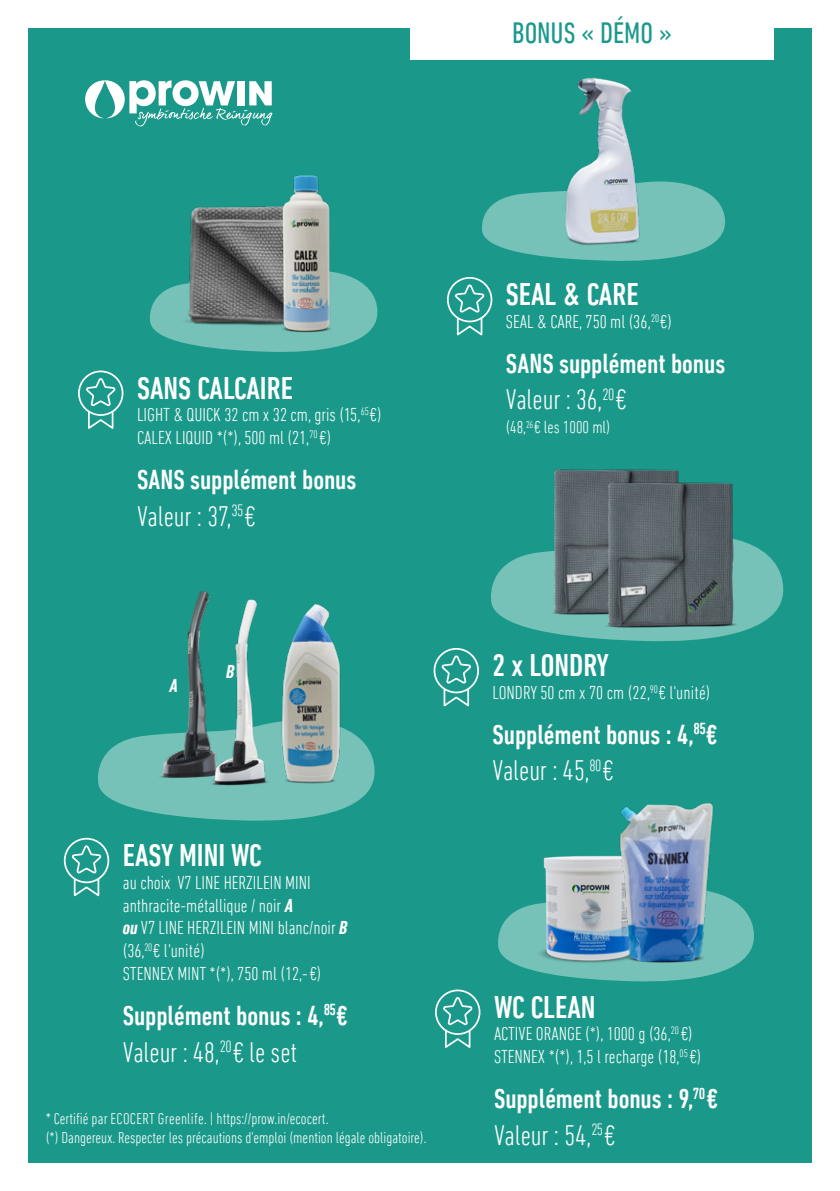
<style>
.page{position:relative;width:840px;height:1191px;background:#fff}
.page>*{position:absolute;margin:0;border:0;box-sizing:border-box;transform-origin:0 0}
.t1{font:500 condensed 32px "DIN Next LT Pro";color:#fff}
.t2{font:condensed 30px "DIN Next LT Pro";color:#1a998b}
.t3{font:300 condensed 28.8px "DIN Next LT Pro";letter-spacing:-.005em;color:#fff}
.t4{font:500 condensed 28px "DIN Next LT Pro";color:#fff}
.t5{font:300 condensed 19px/22.8px "DIN Next LT Pro";color:#fff}
.t6{font:italic 700 condensed 19px "DIN Next LT Pro";color:#fff}
.t7{font:300 condensed 17.6px "DIN Next LT Pro";color:#fff}
.t8{font:300 condensed 16px/19.2px "DIN Next LT Pro";color:#fff}
.s1{font-weight:700;font-style:italic}
</style>
<div class="page">
<div style="left:28px;top:28px;width:783px;height:1134px;background:#1a998b"></div>
<div style="left:410px;top:0;width:363px;height:59px;background:#fff"></div>
<svg style="left:85px;top:80px;width:187px;height:47px"></svg>
<div style="left:446px;top:277px;width:46px;height:45px;border:5px solid #fff;border-radius:50%"></div>
<div style="left:449px;top:279px;width:40px;height:41px;background:#1a998b;border-radius:50%"></div>
<div style="left:448px;top:279px;width:42px;height:41px;border:2px solid #1a998b;border-radius:50%"></div>
<svg style="left:453px;top:283px;width:32px;height:53px"></svg>
<div style="left:433px;top:648px;width:45px;height:45px;border:5px solid #fff;border-radius:50%"></div>
<div style="left:436px;top:650px;width:40px;height:40px;background:#1a998b;border-radius:50%"></div>
<div style="left:435px;top:649px;width:42px;height:42px;border:2px solid #1a998b;border-radius:50%"></div>
<svg style="left:440px;top:654px;width:32px;height:53px"></svg>
<div style="left:435px;top:989px;width:45px;height:46px;border:5px solid #fff;border-radius:50%"></div>
<div style="left:437px;top:992px;width:40px;height:40px;background:#1a998b;border-radius:50%"></div>
<div style="left:436px;top:991px;width:42px;height:42px;border:2px solid #1a998b;border-radius:50%"></div>
<svg style="left:441px;top:995px;width:32px;height:53px"></svg>
<div style="left:78px;top:370px;width:45px;height:46px;border:5px solid #fff;border-radius:50%"></div>
<div style="left:81px;top:373px;width:40px;height:40px;background:#1a998b;border-radius:50%"></div>
<div style="left:80px;top:372px;width:42px;height:42px;border:2px solid #1a998b;border-radius:50%"></div>
<svg style="left:84px;top:376px;width:33px;height:53px"></svg>
<div style="left:64px;top:838px;width:45px;height:45px;border:5px solid #fff;border-radius:50%"></div>
<div style="left:66px;top:840px;width:41px;height:40px;background:#1a998b;border-radius:50%"></div>
<div style="left:66px;top:839px;width:41px;height:42px;border:2px solid #1a998b;border-radius:50%"></div>
<svg style="left:70px;top:844px;width:32px;height:53px"></svg>
<svg style="left:482px;top:191px;width:242px;height:70px"></svg>
<svg style="left:113px;top:799px;width:247px;height:22px"></svg>
<svg style="left:491px;top:558px;width:291px;height:66px"></svg>
<img style="left:153px;top:207px;width:49px;height:140px">
<img style="left:202px;top:175px;width:176px;height:177px">
<img style="left:505px;top:59px;width:199px;height:199px">
<img style="left:98px;top:741px;width:25px;height:59px">
<img style="left:123px;top:591px;width:232px;height:221px">
<img style="left:516px;top:469px;width:54px;height:167px">
<img style="left:570px;top:469px;width:205px;height:173px">
<img style="left:498px;top:856px;width:62px;height:120px">
<img style="left:560px;top:803px;width:194px;height:179px">
<img style="left:202px;top:591px;width:173px;height:208px">
<h2 class="t2" style="left:512px;top:16px;width:161px">BONUS « DÉMO »</h2>
<h1 class="t1" style="left:137px;top:370px;width:157px">SANS CALCAIRE</h1>
<p class="t5" style="left:137px;top:403px;width:246px">LIGHT &amp; QUICK 32 cm x 32 cm, gris (15,<sup>65</sup> €)<br>CALEX LIQUID *(*), 500 ml (21,<sup>70</sup> €)</p>
<h3 class="t4" style="left:137px;top:464px;width:221px">SANS supplément bonus</h3>
<h3 class="t3" style="left:137px;top:500px;width:120px">Valeur : 37,<sup>35</sup> €</h3>
<p class="t6" style="left:169px;top:674px;width:10px">A</p>
<p class="t6" style="left:226px;top:660px;width:10px">B</p>
<h1 class="t1" style="left:123px;top:837px;width:140px">EASY MINI WC</h1>
<p class="t5" style="left:123px;top:870px;width:226px">au choix V7 LINE HERZILEIN MINI anthracite-métallique / noir <span class="s1">A<br>ou</span> V7 LINE HERZILEIN MINI blanc/noir <span class="s1">B </span>(36,<sup>20</sup> € l'unité)<br>STENNEX MINT *(*), 750 ml (12,-€)</p>
<h3 class="t4" style="left:123px;top:999px;width:226px">Supplément bonus : 4,<sup>85</sup>€</h3>
<h3 class="t3" style="left:123px;top:1035px;width:176px">Valeur : 48,<sup>20</sup> € le set</h3>
<p class="t8" style="left:46px;top:1108px;width:382px">* Certifié par ECOCERT Greenlife. | https://prow.in/ecocert.<br>(*) Dangereux. Respecter les précautions d'emploi (mention légale obligatoire).</p>
<h1 class="t1" style="left:505px;top:276px;width:134px">SEAL &amp; CARE</h1>
<p class="t5" style="left:505px;top:310px;width:167px">SEAL &amp; CARE, 750 ml (36,<sup>20</sup> €)</p>
<h3 class="t4" style="left:505px;top:347px;width:221px">SANS supplément bonus</h3>
<h3 class="t3" style="left:505px;top:383px;width:122px">Valeur : 36,<sup>20</sup> €</h3>
<p class="t7" style="left:505px;top:417px;width:106px">(48,<sup>26</sup> € les 1000 ml)</p>
<h1 class="t1" style="left:492px;top:647px;width:118px">2 x LONDRY</h1>
<p class="t5" style="left:492px;top:681px;width:219px">LONDRY 50 cm x 70 cm (22,<sup>90</sup> € l'unité)</p>
<h3 class="t4" style="left:492px;top:718px;width:226px">Supplément bonus : 4,<sup>85</sup>€</h3>
<h3 class="t3" style="left:492px;top:754px;width:122px">Valeur : 45,<sup>80</sup> €</h3>
<h1 class="t1" style="left:494px;top:988px;width:103px">WC CLEAN</h1>
<p class="t5" style="left:494px;top:1022px;width:209px">ACTIVE ORANGE (*), 1000 g (36,<sup>20</sup> €)<br>STENNEX *(*), 1,5 l recharge (18,<sup>05</sup> €)</p>
<h3 class="t4" style="left:494px;top:1082px;width:225px">Supplément bonus : 9,<sup>70</sup> €</h3>
<h3 class="t3" style="left:494px;top:1118px;width:123px">Valeur : 54,<sup>25</sup> €</h3>
</div>
